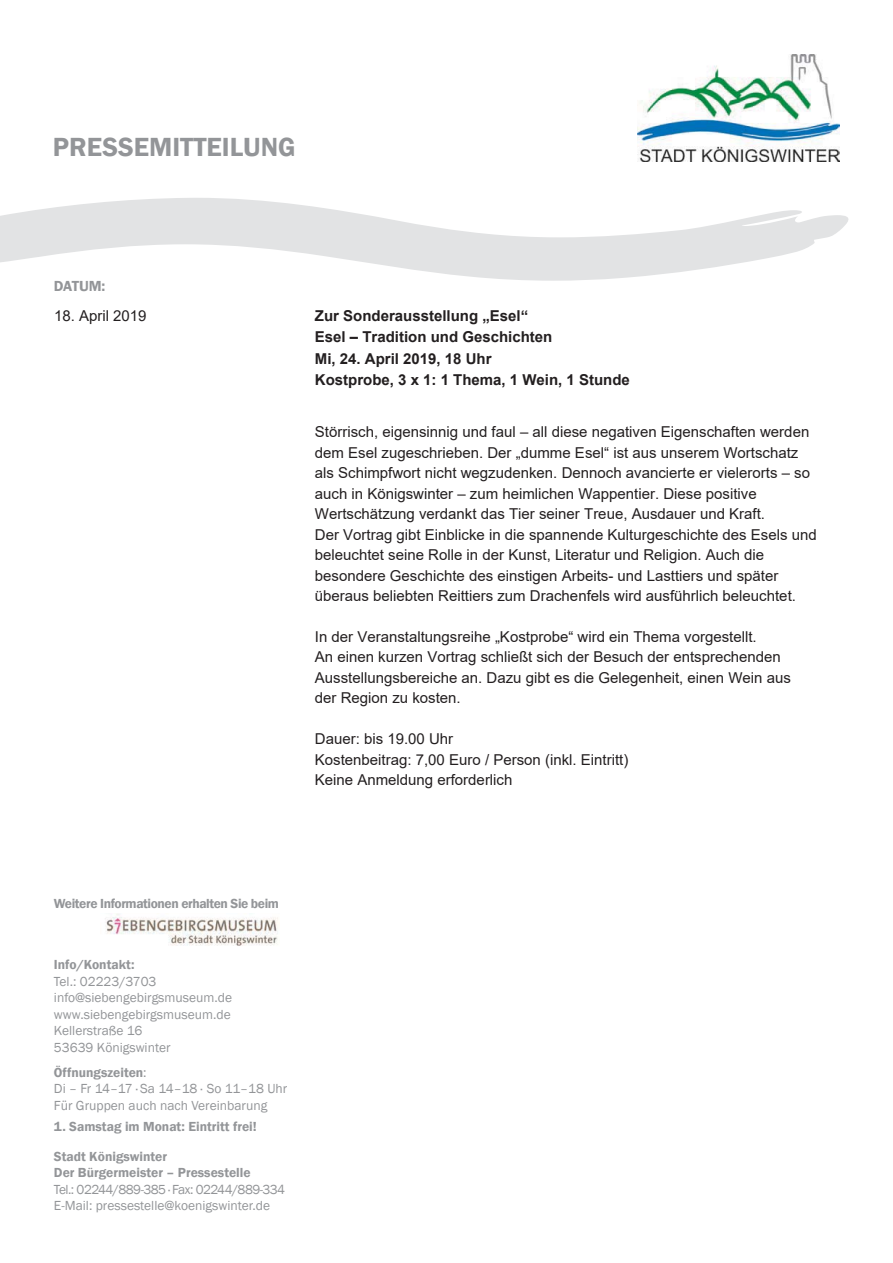
<style>
.page{position:relative;width:893px;height:1263px;background:#fff}
.page>*{position:absolute;margin:0;border:0;box-sizing:border-box;transform-origin:0 0}
.t1{font:600 27px "Franklin Gothic";color:#939598}
.t2{font:15px/20.4px "Arial";color:#231f20}
.t3{font:700 15px/21.5px "Arial";color:#231f20}
.t4{font:600 15px "Franklin Gothic";letter-spacing:-.01em;color:#939598}
.t5{font:13.5px/16.5px "Franklin Gothic";color:#939598}
.t6{font:600 13.5px/16.5px "Franklin Gothic";color:#939598}
.t7{font:600 13.5px "Franklin Gothic";letter-spacing:-.03em;color:#939598}
.s1{font-weight:600}
</style>
<div class="page">
<img style="left:638px;top:54px;width:201px;height:108px">
<svg style="left:0;top:198px;width:849px;height:83px;fill:#e2e3e4"></svg>
<img style="left:105px;top:913px;width:173px;height:33px">
<h1 class="t1" style="left:53px;top:131px;width:244px">PRESSEMITTEILUNG</h1>
<p class="t4" style="left:54px;top:278px;width:53px">DATUM:</p>
<p class="t2" style="left:54px;top:306px;width:94px">18. April 2019</p>
<p class="t3" style="left:315px;top:305px;width:317px">Zur Sonderausstellung „Esel“<br>Esel – Tradition und Geschichten<br>Mi, 24. April 2019, 18 Uhr<br>Kostprobe, 3 x 1: 1 Thema, 1 Wein, 1 Stunde</p>
<p class="t2" style="left:315px;top:422px;width:503px">Störrisch, eigensinnig und faul – all diese negativen Eigenschaften werden dem Esel zugeschrieben. Der „dumme Esel“ ist aus unserem Wortschatz als Schimpfwort nicht wegzudenken. Dennoch avancierte er vielerorts – so auch in Königswinter – zum heimlichen Wappentier. Diese positive Wertschätzung verdankt das Tier seiner Treue, Ausdauer und Kraft.<br>Der Vortrag gibt Einblicke in die spannende Kulturgeschichte des Esels und beleuchtet seine Rolle in der Kunst, Literatur und Religion. Auch die besondere Geschichte des einstigen Arbeits- und Lasttiers und später überaus beliebten Reittiers zum Drachenfels wird ausführlich beleuchtet.</p>
<p class="t2" style="left:315px;top:627px;width:478px">In der Veranstaltungsreihe „Kostprobe“ wird ein Thema vorgestellt.<br>An einen kurzen Vortrag schließt sich der Besuch der entsprechenden Ausstellungsbereiche an. Dazu gibt es die Gelegenheit, einen Wein aus der Region zu kosten.</p>
<p class="t2" style="left:315px;top:729px;width:315px">Dauer: bis 19.00 Uhr<br>Kostenbeitrag: 7,00 Euro / Person (inkl. Eintritt)<br>Keine Anmeldung erforderlich</p>
<p class="t7" style="left:54px;top:895px;width:227px">Weitere Informationen erhalten Sie beim</p>
<p class="t6" style="left:54px;top:956px;width:82px">Info/Kontakt:</p>
<p class="t5" style="left:54px;top:973px;width:180px">Tel.: 02223/3703 info@siebengebirgsmuseum.de www.siebengebirgsmuseum.de<br>Kellerstraße 16<br>53639 Königswinter</p>
<p class="t5" style="left:54px;top:1064px;width:235px"><span class="s1">Öffnungszeiten</span>:<br>Di – Fr 14–17 · Sa 14–18 · So 11–18 Uhr<br>Für Gruppen auch nach Vereinbarung</p>
<p class="t6" style="left:54px;top:1118px;width:204px">1. Samstag im Monat: Eintritt frei!</p>
<p class="t6" style="left:54px;top:1148px;width:198px">Stadt Königswinter<br>Der Bürgermeister – Pressestelle</p>
<p class="t5" style="left:54px;top:1181px;width:233px">Tel.: 02244/889-385 · Fax: 02244/889-334<br>E-Mail: pressestelle@koenigswinter.de</p>
</div>
